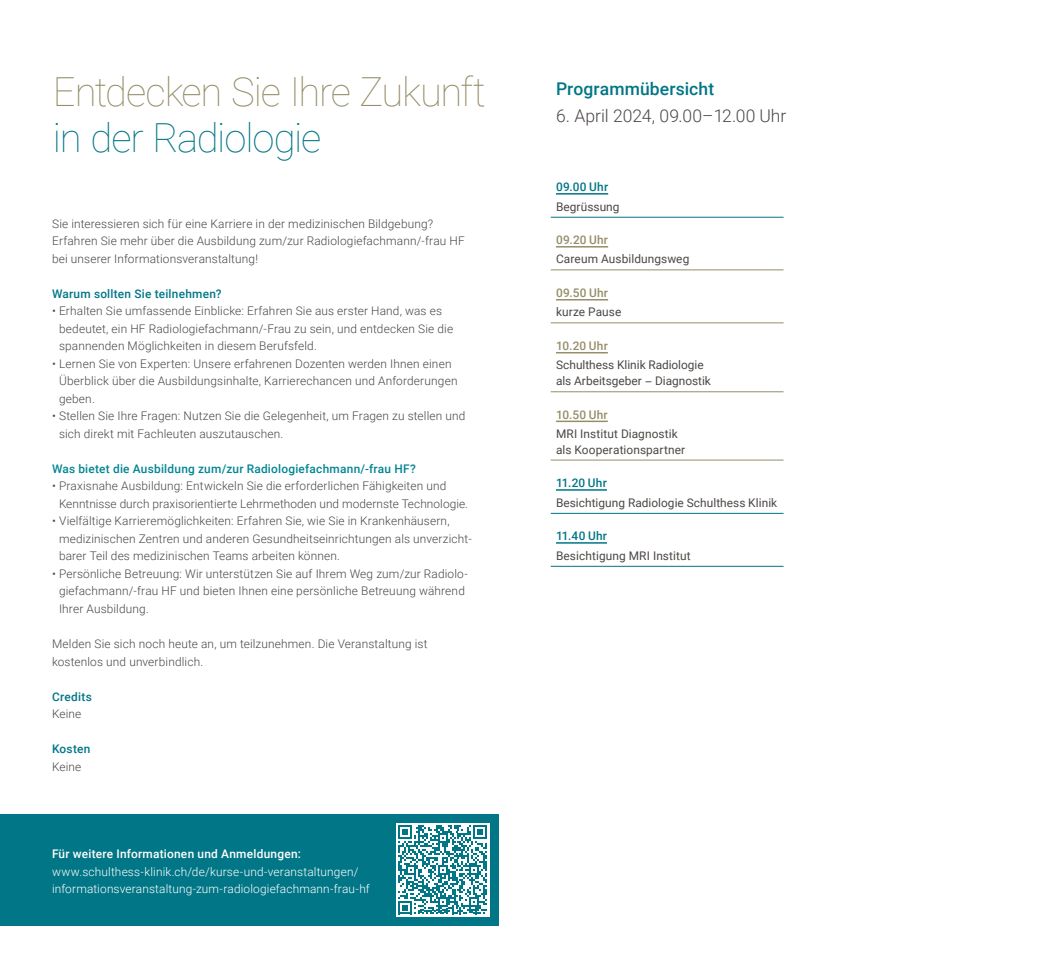
<style>
.page{position:relative;width:1049px;height:961px;background:#fff}
.page>*{position:absolute;margin:0;border:0;box-sizing:border-box;transform-origin:0 0}
.t1{font:100 40px "Roboto";letter-spacing:-.03em;color:#958e67}
.t2{font:100 40px "Roboto";letter-spacing:-.03em;color:#007686}
.t3{font:300 17.5px "Roboto";color:#4b4744}
.t4{font:500 17.5px "Roboto";letter-spacing:.005em;color:#007686}
.t5{font:300 11.88px/17.5px "Roboto";letter-spacing:.015em;color:#4b4744}
.t6{font:11.88px/15.6px "Roboto";letter-spacing:.005em;color:#4b4744}
.t7{font:300 11.88px/17.5px "Roboto";letter-spacing:.015em;color:#fff}
.t8{font:500 11.88px "Roboto";letter-spacing:.02em;color:#007686}
.t9{font:500 11.88px "Roboto";letter-spacing:.02em;color:#008593}
.t10{font:500 11.88px "Roboto";letter-spacing:.02em;color:#fff}
.t11{font:500 11.88px "Roboto";letter-spacing:.02em;color:#958e67}
</style>
<div class="page">
<div style="left:0;top:814px;width:498px;height:111px;background:#007686"></div>
<div style="left:396px;top:823px;width:93px;height:93px;background:#fff"></div>
<svg style="left:398px;top:825px;width:89px;height:89px"></svg>
<hr style="left:556px;top:193px;width:52px;height:1px;background:#007686">
<hr style="left:551px;top:217px;width:232px;height:1px;background:#007686">
<hr style="left:556px;top:246px;width:52px;height:1px;background:#958e67">
<hr style="left:551px;top:269px;width:232px;height:1px;background:#958e67">
<hr style="left:556px;top:299px;width:52px;height:1px;background:#958e67">
<hr style="left:551px;top:322px;width:232px;height:1px;background:#958e67">
<hr style="left:556px;top:352px;width:52px;height:1px;background:#958e67">
<hr style="left:551px;top:391px;width:232px;height:1px;background:#958e67">
<hr style="left:556px;top:420px;width:52px;height:2px;background:#958e67">
<hr style="left:551px;top:459px;width:232px;height:1px;background:#958e67">
<hr style="left:556px;top:489px;width:51px;height:1px;background:#007686">
<hr style="left:551px;top:513px;width:232px;height:1px;background:#007686">
<hr style="left:556px;top:542px;width:51px;height:1px;background:#007686">
<hr style="left:551px;top:565px;width:232px;height:1px;background:#007686">
<h1 class="t1" style="left:53px;top:64px;width:434px">Entdecken Sie Ihre Zukunft</h1>
<h1 class="t2" style="left:53px;top:110px;width:270px">in der Radiologie</h1>
<p class="t5" style="left:52px;top:214px;width:414px">Sie interessieren sich für eine Karriere in der medizinischen Bildgebung?<br>Erfahren Sie mehr über die Ausbildung zum/zur Radiologiefachmann/-frau HF bei unserer Informationsveranstaltung!</p>
<p class="t8" style="left:52px;top:285px;width:171px">Warum sollten Sie teilnehmen?</p>
<p class="t5" style="left:59px;top:302px;width:396px;text-indent:-7px">• Erhalten Sie umfassende Einblicke: Erfahren Sie aus erster Hand, was es bedeutet, ein HF Radiologiefachmann/-Frau zu sein, und entdecken Sie die spannenden Möglichkeiten in diesem Berufsfeld.</p>
<p class="t5" style="left:59px;top:354px;width:400px;text-indent:-7px">• Lernen Sie von Experten: Unsere erfahrenen Dozenten werden Ihnen einen<br>Überblick über die Ausbildungsinhalte, Karrierechancen und Anforderungen geben.</p>
<p class="t5" style="left:59px;top:407px;width:408px;text-indent:-7px">• Stellen Sie Ihre Fragen: Nutzen Sie die Gelegenheit, um Fragen zu stellen und sich direkt mit Fachleuten auszutauschen.</p>
<p class="t9" style="left:52px;top:460px;width:365px">Was bietet die Ausbildung zum/zur Radiologiefachmann/-frau HF?</p>
<p class="t5" style="left:59px;top:477px;width:410px;text-indent:-7px">• Praxisnahe Ausbildung: Entwickeln Sie die erforderlichen Fähigkeiten und<br>Kenntnisse durch praxisorientierte Lehrmethoden und modernste Technologie.</p>
<p class="t5" style="left:59px;top:512px;width:414px;text-indent:-7px">• Vielfältige Karrieremöglichkeiten: Erfahren Sie, wie Sie in Krankenhäusern, medizinischen Zentren und anderen Gesundheitseinrichtungen als unverzicht&shy;barer Teil des medizinischen Teams arbeiten können.</p>
<p class="t5" style="left:59px;top:564px;width:410px;text-indent:-7px">• Persönliche Betreuung: Wir unterstützen Sie auf Ihrem Weg zum/zur Radiolo&shy;giefachmann/-frau HF und bieten Ihnen eine persönliche Betreuung während<br>Ihrer Ausbildung.</p>
<p class="t5" style="left:52px;top:634px;width:377px">Melden Sie sich noch heute an, um teilzunehmen. Die Veranstaltung ist kostenlos und unverbindlich.</p>
<p class="t8" style="left:52px;top:687px;width:41px">Credits</p>
<p class="t5" style="left:52px;top:704px;width:31px">Keine</p>
<p class="t8" style="left:52px;top:740px;width:40px">Kosten</p>
<p class="t5" style="left:52px;top:757px;width:31px">Keine</p>
<p class="t10" style="left:52px;top:845px;width:250px">Für weitere Informationen und Anmeldungen:</p>
<p class="t7" style="left:52px;top:862px;width:319px">www.schulthess-klinik.ch/de/kurse-und-veranstaltungen/ informationsveranstaltung-zum-radiologiefachmann-frau-hf</p>
<h2 class="t4" style="left:556px;top:77px;width:160px">Programmübersicht</h2>
<h2 class="t3" style="left:556px;top:103px;width:232px">6. April 2024, 09.00–12.00 Uhr</h2>
<p class="t8" style="left:556px;top:179px;width:54px">09.00 Uhr</p>
<p class="t6" style="left:556px;top:198px;width:65px">Begrüssung</p>
<p class="t11" style="left:556px;top:232px;width:54px">09.20 Uhr</p>
<p class="t6" style="left:556px;top:251px;width:135px">Careum Ausbildungsweg</p>
<p class="t11" style="left:556px;top:284px;width:54px">09.50 Uhr</p>
<p class="t6" style="left:556px;top:304px;width:67px">kurze Pause</p>
<p class="t11" style="left:556px;top:337px;width:53px">10.20 Uhr</p>
<p class="t6" style="left:556px;top:357px;width:156px">Schulthess Klinik Radiologie als Arbeitsgeber – Diagnostik</p>
<p class="t11" style="left:556px;top:406px;width:53px">10.50 Uhr</p>
<p class="t6" style="left:556px;top:425px;width:131px">MRI Institut Diagnostik als Kooperationspartner</p>
<p class="t8" style="left:556px;top:475px;width:52px">11.20 Uhr</p>
<p class="t6" style="left:556px;top:494px;width:223px">Besichtigung Radiologie Schulthess Klinik</p>
<p class="t8" style="left:556px;top:527px;width:52px">11.40 Uhr</p>
<p class="t6" style="left:556px;top:547px;width:136px">Besichtigung MRI Institut</p>
</div>
